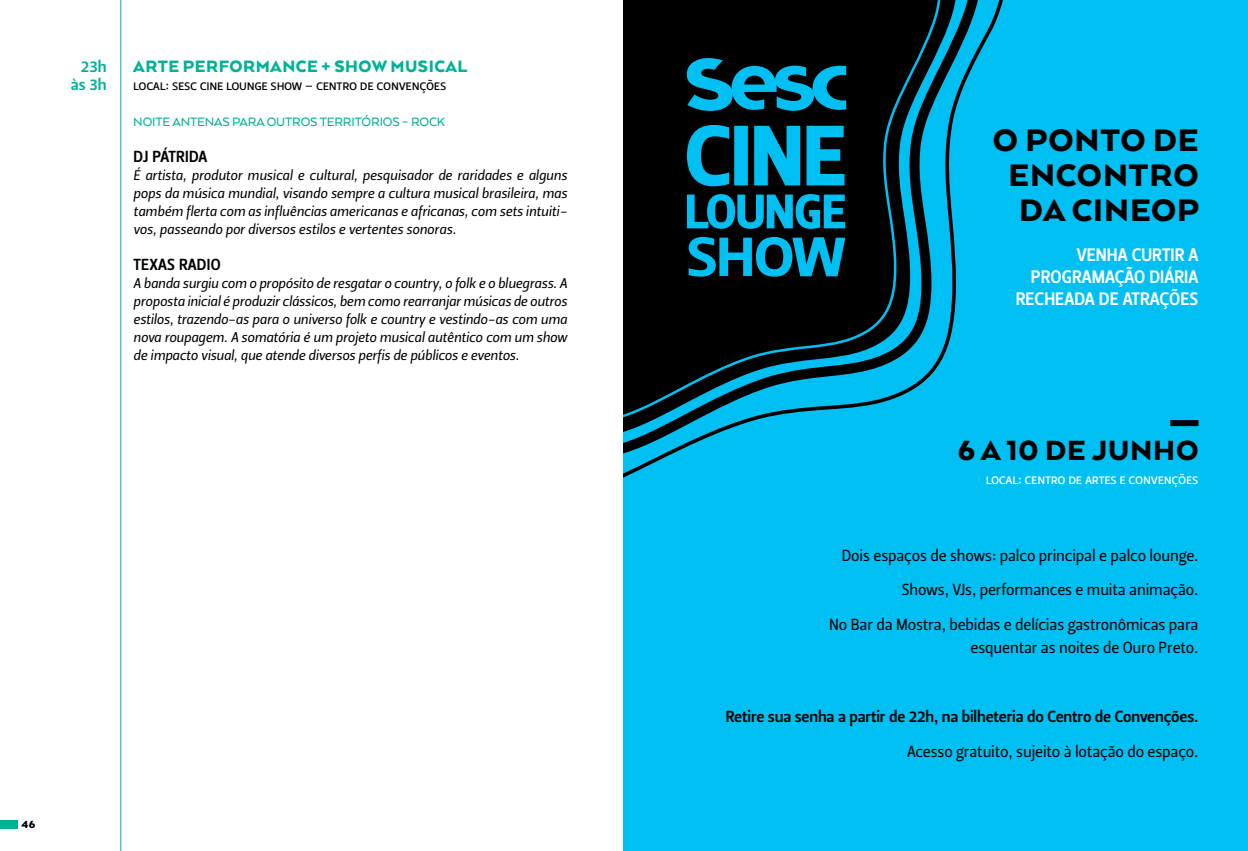
<style>
.page{position:relative;width:1248px;height:851px;background:#fff}
.page>*{position:absolute;margin:0;border:0;box-sizing:border-box;transform-origin:0 0}
.t1{font:900 35.8px/34.8px "Arquitecta";letter-spacing:.025em;color:#000;text-align:right}
.t2{font:900 32px "Arquitecta";letter-spacing:.025em;color:#000}
.t3{font:900 19px "Arquitecta";letter-spacing:.025em;color:#00b295}
.t4{font:18px/21.6px "Leitura Sans Grot 3";letter-spacing:.005em;color:#fff;text-align:right}
.t5{font:16px/34.6px "Leitura Sans Grot 2";letter-spacing:-.01em;color:#000;text-align:right}
.t6{font:16px "Leitura Sans Grot 3";letter-spacing:-.01em;color:#000}
.t7{font:16px "Leitura Sans Grot 3";letter-spacing:.015em;color:#000}
.t8{font:16px/18px "Leitura Sans Grot 3";color:#00b295;text-align:right}
.t9{font:14px/18px "Leitura Sans Italic 2";letter-spacing:-.015em;color:#000;text-align:justify}
.t10{font:14px "Leitura Sans Grot 2";letter-spacing:-.02em;color:#000}
.t11{font:500 14px "Arquitecta";letter-spacing:-.01em;color:#00b295}
.t12{font:14px "Leitura Sans Grot 2";letter-spacing:-.02em;color:#fff}
.t13{font:900 12px "Arquitecta";color:#000}
</style>
<div class="page">
<hr style="left:120px;top:0;width:1px;height:850px;background:#00b295">
<div style="left:623px;top:0;width:624px;height:850px;background:#00c0f3"></div>
<svg style="left:623px;top:0;width:380px;height:478px"></svg>
<svg style="left:686px;top:58px;width:160px;height:53px"></svg>
<svg style="left:687px;top:194px;width:158px;height:35px"></svg>
<svg style="left:687px;top:125px;width:157px;height:61px"></svg>
<svg style="left:688px;top:237px;width:157px;height:39px"></svg>
<div style="left:1170px;top:420px;width:28px;height:6px;background:#000"></div>
<div style="left:0;top:820px;width:17px;height:8px;background:#00b295"></div>
<p class="t8" style="left:71px;top:60px;width:37px">23h às 3h</p>
<h3 class="t3" style="left:133px;top:54px;width:335px">ARTE PERFORMANCE + SHOW MUSICAL</h3>
<p class="t10" style="left:133px;top:80px;width:313px">Local: Sesc Cine Lounge Show – Centro de Convenções</p>
<p class="t11" style="left:133px;top:113px;width:313px">NOITE ANTENAS PARA OUTROS TERRITÓRIOS – ROCK</p>
<p class="t7" style="left:133px;top:151px;width:75px">DJ PÁTRIDA</p>
<p class="t9" style="left:133px;top:168px;width:435px">É artista, produtor musical e cultural, pesquisador de raridades e alguns pops da música mundial, visando sempre a cultura musical brasileira, mas também flerta com as influências americanas e africanas, com sets intuiti&shy;vos, passeando por diversos estilos e vertentes sonoras.</p>
<p class="t7" style="left:133px;top:259px;width:89px">TEXAS RADIO</p>
<p class="t9" style="left:133px;top:276px;width:435px">A banda surgiu com o propósito de resgatar o country, o folk e o bluegrass. A proposta inicial é produzir clássicos, bem como rearranjar músicas de outros estilos, trazendo-as para o universo folk e country e vestindo-as com uma nova roupagem. A somatória é um projeto musical autêntico com um show de impacto visual, que atende diversos perfis de públicos e eventos.</p>
<p class="t13" style="left:21px;top:816px;width:15px">46</p>
<h1 class="t1" style="left:992px;top:122px;width:208px">O PONTO DE<br>ENCONTRO<br>DA CINEOP</h1>
<p class="t4" style="left:1015px;top:247px;width:184px">VENHA CURTIR A<br>PROGRAMAÇÃO DIÁRIA<br>RECHEADA DE ATRAÇÕES</p>
<h2 class="t2" style="left:957px;top:430px;width:242px">6 A 10 DE JUNHO</h2>
<p class="t12" style="left:985px;top:474px;width:213px">local: Centro de Artes e Convenções</p>
<p class="t5" style="left:829px;top:540px;width:371px">Dois espaços de shows: palco principal e palco lounge.<br>Shows, VJs, performances e muita animação.<br>No Bar da Mostra, bebidas e delícias gastronômicas para</p>
<p class="t5" style="left:970px;top:632px;width:229px">esquentar as noites de Ouro Preto.</p>
<p class="t6" style="left:725px;top:710px;width:474px">Retire sua senha a partir de 22h, na bilheteria do Centro de Convenções.</p>
<p class="t5" style="left:907px;top:736px;width:293px">Acesso gratuito, sujeito à lotação do espaço.</p>
</div>
